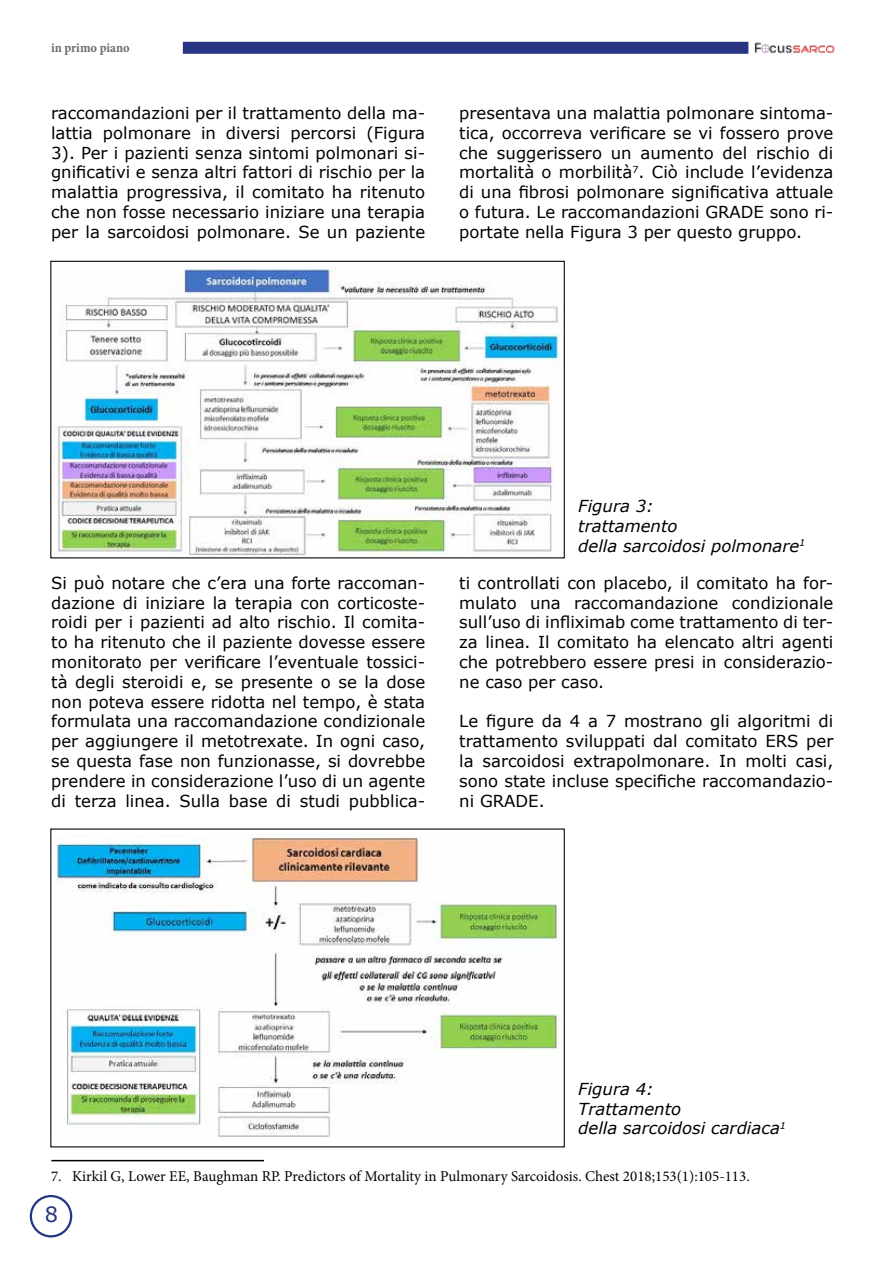
<style>
.page{position:relative;width:893px;height:1263px;background:#fff}
.page>*{position:absolute;margin:0;border:0;box-sizing:border-box;transform-origin:0 0}
.t1{font:21px "Verdana";color:#283583}
.t2{font:16.5px/19.8px "Verdana";color:#000;text-align:justify}
.t3{font:italic 16.5px/19.8px "Verdana";color:#000}
.t4{font:15px "Minion Pro";color:#000}
.t5{font:700 condensed 13.5px "Minion Pro";color:#6d6d6c}
</style>
<div class="page">
<div style="left:183px;top:42px;width:565px;height:12px;background:#283583"></div>
<div style="left:30px;top:1195px;width:42px;height:42px;border:2px solid #283583;border-radius:50%"></div>
<img style="left:754px;top:42px;width:81px;height:12px">
<img style="left:53px;top:266px;width:507px;height:290px">
<div style="left:50px;top:261px;width:515px;height:297px;border:1px solid #000"></div>
<img style="left:55px;top:835px;width:506px;height:303px">
<hr style="left:51px;top:1160px;width:213px;height:1px;background:#000">
<p class="t5" style="left:51px;top:39px;width:80px">in primo piano</p>
<p class="t2" style="left:51px;top:103px;width:376px">raccomandazioni per il trattamento della ma&shy;lattia polmonare in diversi percorsi (Figura 3). Per i pazienti senza sintomi polmonari si&shy;gnificativi e senza altri fattori di rischio per la malattia progressiva, il comitato ha ritenuto che non fosse necessario iniziare una terapia per la sarcoidosi polmonare. Se un paziente</p>
<p class="t2" style="left:459px;top:103px;width:376px">presentava una malattia polmonare sintoma&shy;tica, occorreva verificare se vi fossero prove che suggerissero un aumento del rischio di mortalità o morbilità<sup>7</sup>. Ciò include l’evidenza di una fibrosi polmonare significativa attuale o futura. Le raccomandazioni GRADE sono ri&shy;portate nella Figura 3 per questo gruppo.</p>
<p class="t3" style="left:578px;top:496px;width:229px">Figura 3:<br>trattamento<br>della sarcoidosi polmonare<sup>1</sup></p>
<p class="t2" style="left:51px;top:573px;width:376px">Si può notare che c’era una forte raccoman&shy;dazione di iniziare la terapia con corticoste&shy;roidi per i pazienti ad alto rischio. Il comita&shy;to ha ritenuto che il paziente dovesse essere monitorato per verificare l’eventuale tossici&shy;tà degli steroidi e, se presente o se la dose non poteva essere ridotta nel tempo, è stata formulata una raccomandazione condizionale per aggiungere il metotrexate. In ogni caso, se questa fase non funzionasse, si dovrebbe prendere in considerazione l’uso di un agente di terza linea. Sulla base di studi pubblica-</p>
<p class="t2" style="left:459px;top:573px;width:376px">ti controllati con placebo, il comitato ha for&shy;mulato una raccomandazione condizionale sull’uso di infliximab come trattamento di ter&shy;za linea. Il comitato ha elencato altri agenti che potrebbero essere presi in considerazio&shy;ne caso per caso.</p>
<p class="t2" style="left:459px;top:712px;width:376px">Le figure da 4 a 7 mostrano gli algoritmi di trattamento sviluppati dal comitato ERS per la sarcoidosi extrapolmonare. In molti casi, sono state incluse specifiche raccomandazio&shy;ni GRADE.</p>
<p class="t3" style="left:578px;top:1079px;width:209px">Figura 4:<br>Trattamento<br>della sarcoidosi cardiaca<sup>1</sup></p>
<p class="t4" style="left:51px;top:1166px;width:700px">7. Kirkil G, Lower EE, Baughman RP. Predictors of Mortality in Pulmonary Sarcoidosis. Chest 2018;153(1):105-113.</p>
<p class="t1" style="left:45px;top:1200px;width:15px">8</p>
</div>
